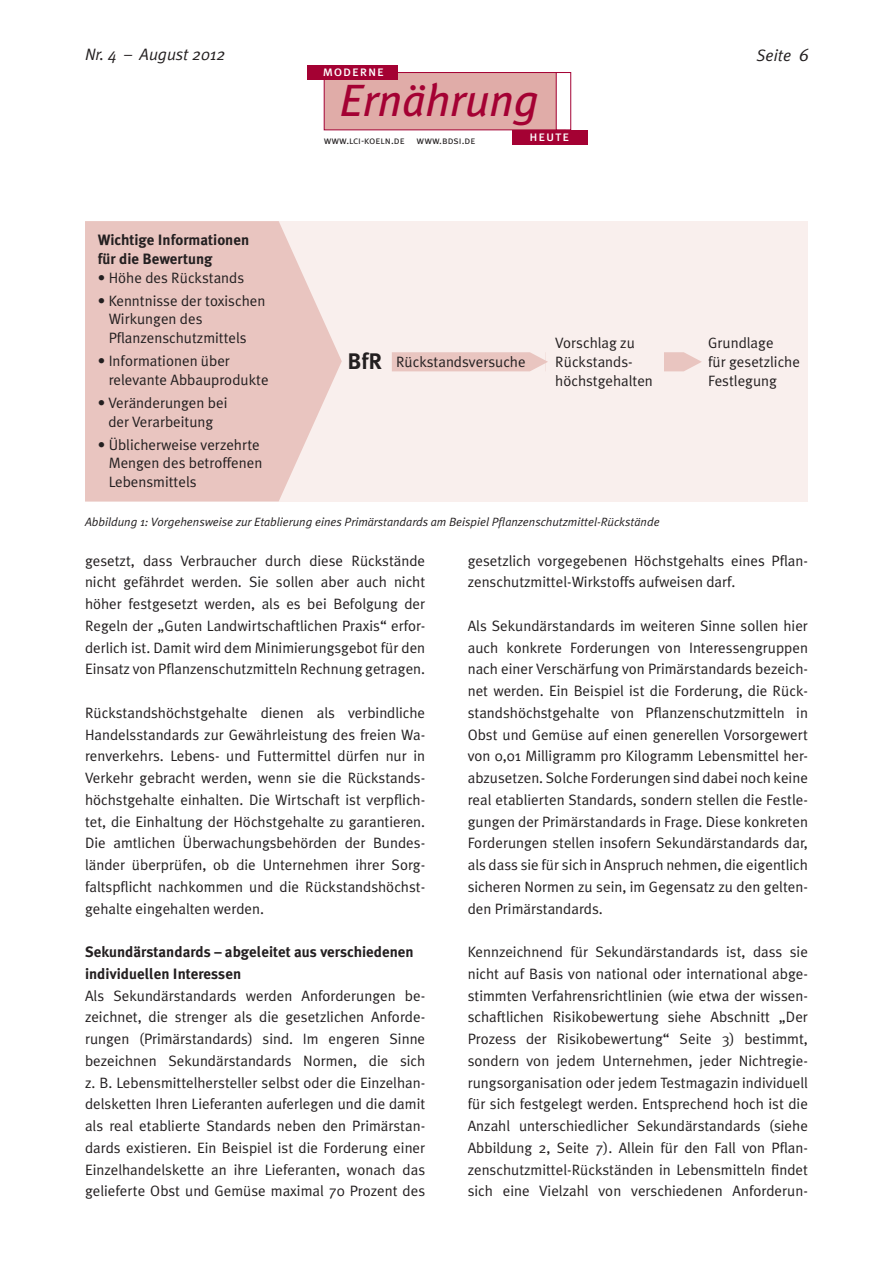
<style>
.page{position:relative;width:893px;height:1263px;background:#fff}
.page>*{position:absolute;margin:0;border:0;box-sizing:border-box;transform-origin:0 0}
.t1{font:italic 45.3px "Meta Plus";color:#a40133}
.t2{font:italic 16.5px "Meta Plus Normal";color:#231f20}
.t3{font:15px/21.8px "Meta Plus Normal";color:#231f20}
.t4{font:700 15px/21.8px "Meta Plus";color:#231f20}
.t5{font:14.25px "Meta Plus Book Caps";letter-spacing:.055em;color:#fff}
.t6{font:italic 12px "Meta Plus Normal";color:#231f20}
.t7{font:10.5px "Meta Plus Normal Caps";color:#231f20}
.s1{font-size:18px}
.s2{font-family:"Meta Plus";font-weight:700;font-size:22.5px}
</style>
<div class="page">
<div style="left:512px;top:130px;width:75px;height:15px;background:#a40133"></div>
<div style="left:324px;top:72px;width:241px;height:58px;background:#e0aca8;border:1px solid #a40133"></div>
<div style="left:556px;top:72px;width:15px;height:58px;background:#fff"></div>
<div style="left:308px;top:65px;width:90px;height:15px;background:#a40133"></div>
<div style="left:85px;top:221px;width:723px;height:280px;background:#f9efed"></div>
<svg style="left:85px;top:221px;width:257px;height:280px;fill:#e9c5c0"></svg>
<svg style="left:392px;top:352px;width:310px;height:19px"></svg>
<p class="t2" style="left:85px;top:45px;width:142px">Nr. 4 – August 2012</p>
<p class="t4" style="left:98px;top:231px;width:153px;line-height:18.8px">Wichtige Informationen für die Bewertung</p>
<p class="t3" style="left:98px;top:266px;width:148px">• Höhe des Rückstands</p>
<p class="t3" style="left:109px;top:291px;width:158px;line-height:18.8px;text-indent:-11px">• Kenntnisse der toxischen<br>Wirkungen des<br>Pflanzenschutzmittels</p>
<p class="t3" style="left:109px;top:351px;width:161px;line-height:18.8px;text-indent:-11px">• Informationen über relevante Abbauprodukte</p>
<p class="t3" style="left:98px;top:393px;width:131px;line-height:18.8px;text-align:center">• Veränderungen bei der Verarbeitung</p>
<p class="t3" style="left:109px;top:435px;width:155px;line-height:18.8px;text-indent:-11px">• Üblicherweise verzehrte<br>Mengen des betroffenen<br>Lebensmittels</p>
<p class="t5" style="left:323px;top:63px;width:63px">moderne</p>
<h1 class="t1" style="left:339px;top:74px;width:201px">Ernährung</h1>
<p class="t7" style="left:324px;top:135px;width:153px">www.lci-koeln.de www.bdsi.de</p>
<p class="t5" style="left:530px;top:128px;width:41px">heute</p>
<p class="t2" style="left:756px;top:46px;width:54px">Seite <span class="s1">6</span></p>
<p class="t3" style="left:348px;top:350px;width:180px"><span class="s2">BfR</span> Rückstandsversuche</p>
<p class="t3" style="left:555px;top:333px;width:99px;line-height:18.8px">Vorschlag zu<br>Rückstands&shy;höchstgehalten</p>
<p class="t3" style="left:708px;top:333px;width:93px;line-height:18.8px">Grundlage<br>für gesetzliche<br>Festlegung</p>
<p class="t6" style="left:85px;top:515px;width:576px">Abbildung 1: Vorgehensweise zur Etablierung eines Primärstandards am Beispiel Pflanzenschutzmittel-Rückstände</p>
<p class="t3" style="left:85px;top:549px;width:342px;text-align:justify">gesetzt, dass Verbraucher durch diese Rückstände nicht gefährdet werden. Sie sollen aber auch nicht höher festgesetzt werden, als es bei Befolgung der Regeln der „Guten Landwirtschaftlichen Praxis“ erfor&shy;derlich ist. Damit wird dem Minimierungsgebot für den Einsatz von Pflanzenschutzmitteln Rechnung getragen.</p>
<p class="t3" style="left:85px;top:701px;width:342px;text-align:justify">Rückstandshöchstgehalte dienen als verbindliche Handelsstandards zur Gewährleistung des freien Wa&shy;renverkehrs. Lebens- und Futtermittel dürfen nur in Verkehr gebracht werden, wenn sie die Rückstands&shy;höchstgehalte einhalten. Die Wirtschaft ist verpflich&shy;tet, die Einhaltung der Höchstgehalte zu garantieren.<br>Die amtlichen Überwachungsbehörden der Bundes&shy;länder überprüfen, ob die Unternehmen ihrer Sorg&shy;faltspflicht nachkommen und die Rückstandshöchst&shy;gehalte eingehalten werden.</p>
<p class="t4" style="left:85px;top:941px;width:330px">Sekundärstandards – abgeleitet aus verschiedenen individuellen Interessen</p>
<p class="t3" style="left:85px;top:984px;width:342px;text-align:justify">Als Sekundärstandards werden Anforderungen be&shy;zeichnet, die strenger als die gesetzlichen Anforde&shy;rungen (Primärstandards) sind. Im engeren Sinne bezeichnen Sekundärstandards Normen, die sich z. B. Lebensmittelhersteller selbst oder die Einzelhan&shy;delsketten Ihren Lieferanten auferlegen und die damit als real etablierte Standards neben den Primärstan&shy;dards existieren. Ein Beispiel ist die Forderung einer Einzelhandelskette an ihre Lieferanten, wonach das gelieferte Obst und Gemüse maximal 70 Prozent des</p>
<p class="t3" style="left:468px;top:549px;width:342px">gesetzlich vorgegebenen Höchstgehalts eines Pflan&shy;zenschutzmittel-Wirkstoffs aufweisen darf.</p>
<p class="t3" style="left:468px;top:614px;width:342px;text-align:justify">Als Sekundärstandards im weiteren Sinne sollen hier auch konkrete Forderungen von Interessengruppen nach einer Verschärfung von Primärstandards bezeich&shy;net werden. Ein Beispiel ist die Forderung, die Rück&shy;standshöchstgehalte von Pflanzenschutzmitteln in Obst und Gemüse auf einen generellen Vorsorgewert von 0,01 Milligramm pro Kilogramm Lebensmittel her&shy;abzusetzen. Solche Forderungen sind dabei noch keine real etablierten Standards, sondern stellen die Festle&shy;gungen der Primärstandards in Frage. Diese konkreten Forderungen stellen insofern Sekundärstandards dar, als dass sie für sich in Anspruch nehmen, die eigentlich sicheren Normen zu sein, im Gegensatz zu den gelten&shy;den Primärstandards.</p>
<p class="t3" style="left:468px;top:941px;width:342px;text-align:justify">Kennzeichnend für Sekundärstandards ist, dass sie nicht auf Basis von national oder international abge&shy;stimmten Verfahrensrichtlinien (wie etwa der wissen&shy;schaftlichen Risikobewertung siehe Abschnitt „Der Prozess der Risikobewertung“ Seite 3) bestimmt, sondern von jedem Unternehmen, jeder Nichtregie&shy;rungsorganisation oder jedem Testmagazin individuell für sich festgelegt werden. Entsprechend hoch ist die Anzahl unterschiedlicher Sekundärstandards (siehe Abbildung 2, Seite 7). Allein für den Fall von Pflan&shy;zenschutzmittel-Rückständen in Lebensmitteln findet sich eine Vielzahl von verschiedenen Anforderun-</p>
</div>
